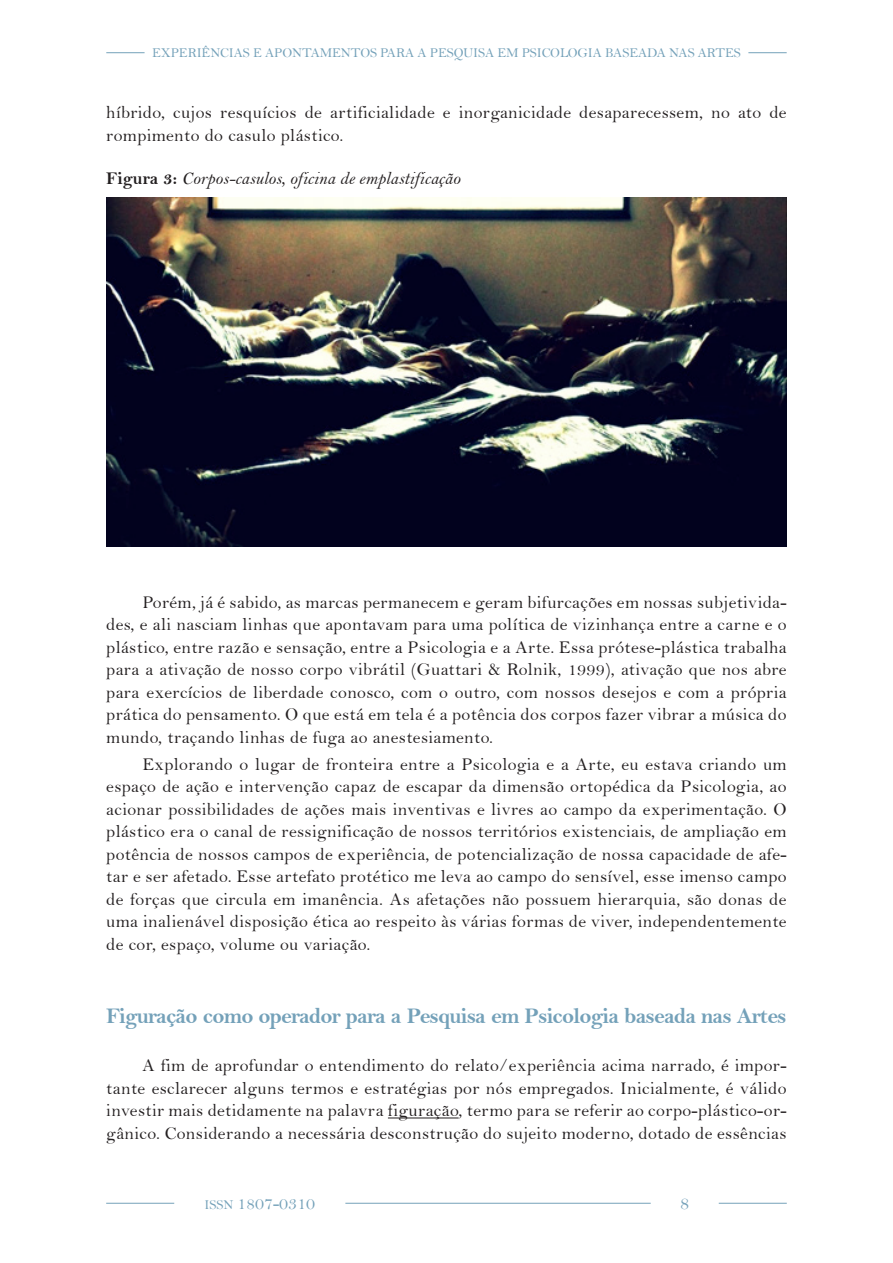
<style>
.page{position:relative;width:893px;height:1263px;background:#fff}
.page>*{position:absolute;margin:0;border:0;box-sizing:border-box;transform-origin:0 0}
.Título_corpo{font:22.5px "Bell MT Bold";letter-spacing:-.04em;color:#74a1b9}
.t1{font:19.5px "Bell";color:#74a1b9}
.Texto{font:18px/22.5px "Bell";letter-spacing:.02em;color:#231f20;text-align:justify}
.Título_figura_tabela{font:18px "Bell MT Italic";color:#231f20}
.t2{font:18px "Bell";color:#74a1b9}
.t3{font:13.5px "Bell";letter-spacing:-.01em;color:#74a1b9}
.s1{font-family:"Bell MT Bold"}
.s2{font-size:13.5px}
</style>
<div class="page">
<hr style="left:106px;top:52px;width:39px;height:1px;background:#74a1b9">
<hr style="left:748px;top:52px;width:39px;height:1px;background:#74a1b9">
<hr style="left:345px;top:1203px;width:306px;height:1px;background:#74a1b9">
<hr style="left:719px;top:1203px;width:68px;height:1px;background:#74a1b9">
<hr style="left:106px;top:1203px;width:68px;height:1px;background:#74a1b9">
<hr style="left:388px;top:1117px;width:71px;height:1px;background:#231f20">
<img style="left:106px;top:198px;width:681px;height:348px">
<p class="t3" style="left:152px;top:45px;width:590px">EXPERIÊNCIAS E APONTAMENTOS PARA A PESQUISA EM PSICOLOGIA BASEADA NAS ARTES</p>
<p class="Texto" style="left:106px;top:101px;width:682px">híbrido, cujos resquícios de artificialidade e inorganicidade desaparecessem, no ato de rompimento do casulo plástico.</p>
<p class="Título_figura_tabela" style="left:106px;top:167px;width:356px"><span class="s1">Figura 3:</span> Corpos-casulos, oficina de emplastificação</p>
<p class="Texto" style="left:106px;top:591px;width:682px;text-indent:36px">Porém, já é sabido, as marcas permanecem e geram bifurcações em nossas subjetivida&shy;des, e ali nasciam linhas que apontavam para uma política de vizinhança entre a carne e o plástico, entre razão e sensação, entre a Psicologia e a Arte. Essa prótese-plástica trabalha para a ativação de nosso corpo vibrátil (Guattari &amp; Rolnik, 1999), ativação que nos abre para exercícios de liberdade conosco, com o outro, com nossos desejos e com a própria prática do pensamento. O que está em tela é a potência dos corpos fazer vibrar a música do mundo, traçando linhas de fuga ao anestesiamento.</p>
<p class="Texto" style="left:106px;top:752px;width:682px;text-indent:36px">Explorando o lugar de fronteira entre a Psicologia e a Arte, eu estava criando um espaço de ação e intervenção capaz de escapar da dimensão ortopédica da Psicologia, ao acionar possibilidades de ações mais inventivas e livres ao campo da experimentação. O plástico era o canal de ressignificação de nossos territórios existenciais, de ampliação em potência de nossos campos de experiência, de potencialização de nossa capacidade de afe&shy;tar e ser afetado. Esse artefato protético me leva ao campo do sensível, esse imenso campo de forças que circula em imanência. As afetações não possuem hierarquia, são donas de uma inalienável disposição ética ao respeito às várias formas de viver, independentemente de cor, espaço, volume ou variação.</p>
<p class="Título_corpo" style="left:106px;top:1002px;width:682px">Figuração como operador para a Pesquisa em Psicologia baseada nas Artes</p>
<p class="Texto" style="left:106px;top:1054px;width:682px;text-indent:36px">A fim de aprofundar o entendimento do relato/experiência acima narrado, é impor&shy;tante esclarecer alguns termos e estratégias por nós empregados. Inicialmente, é válido investir mais detidamente na palavra figuração, termo para se referir ao corpo-plástico-or&shy;gânico. Considerando a necessária desconstrução do sujeito moderno, dotado de essências</p>
<p class="t2" style="left:204px;top:1193px;width:112px"><span class="s2">ISSN</span> 1807-0310</p>
<p class="t1" style="left:680px;top:1192px;width:11px">8</p>
</div>
